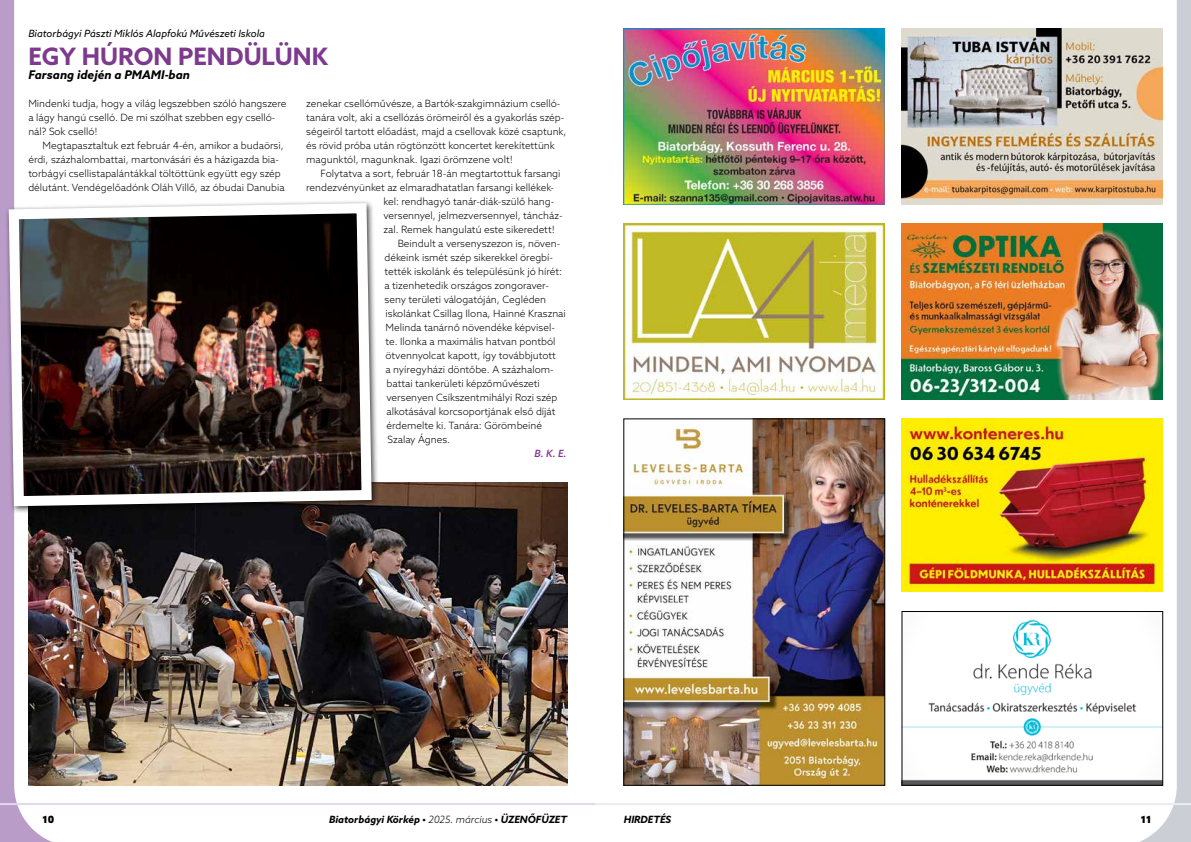
<style>
.page{position:relative;width:1191px;height:842px;background:#fff}
.page>*{position:absolute;margin:0;border:0;box-sizing:border-box;transform-origin:0 0}
.t1{font:700 24px "Azo Sans";color:#7e3a8e}
.t2{font:italic 700 12px "Azo Sans";color:#000}
.t3{font:300 10px/14px "Azo Sans";color:#000}
.t4{font:italic 700 10px "Azo Sans";color:#000}
.t5{font:italic 10px "Azo Sans";color:#000}
.t6{font:italic 500 10px "Azo Sans";color:#7e3a8e}
.t7{font:900 10px "Azo Sans";color:#000}
.s1{font-weight:300}
</style>
<div class="page">
<svg style="left:0;top:0;width:76px;height:842px"></svg>
<hr style="left:0;top:803px;width:595px;height:2px;background:#e2d7ec">
<img style="left:28px;top:482px;width:539px;height:303px">
<img style="left:4px;top:198px;width:373px;height:313px">
<svg style="left:1115px;top:0;width:76px;height:842px"></svg>
<hr style="left:595px;top:803px;width:596px;height:2px;background:#eaecef">
<img style="left:624px;top:28px;width:260px;height:176px">
<img style="left:901px;top:28px;width:261px;height:176px">
<img style="left:901px;top:224px;width:261px;height:175px">
<img style="left:625px;top:421px;width:258px;height:362px">
<div style="left:623px;top:419px;width:262px;height:366px;border:1px solid #000"></div>
<img style="left:901px;top:419px;width:261px;height:173px">
<img style="left:903px;top:613px;width:258px;height:170px">
<div style="left:901px;top:611px;width:262px;height:174px;border:1px solid #000"></div>
<img style="left:624px;top:224px;width:260px;height:175px">
<p class="t5" style="left:28px;top:27px;width:238px">Biatorbágyi Pászti Miklós Alapfokú Művészeti Iskola</p>
<h1 class="t1" style="left:28px;top:40px;width:301px">EGY HÚRON PENDÜLÜNK</h1>
<p class="t2" style="left:28px;top:67px;width:163px">Farsang idején a PMAMI-ban</p>
<p class="t3" style="left:28px;top:96px;width:260px">Mindenki tudja, hogy a világ legszebben szóló hangszere a lágy hangú cselló. De mi szólhat szebben egy cselló&shy;nál? Sok cselló!</p>
<p class="t3" style="left:28px;top:138px;width:258px;text-indent:14px">Megtapasztaltuk ezt február 4-én, amikor a budaörsi, érdi, százhalombattai, martonvásári és a házigazda bia&shy;torbágyi csellistapalántákkal töltöttünk együtt egy szép délutánt. Vendégelőadónk Oláh Villő, az óbudai Danubia</p>
<p class="t3" style="left:306px;top:96px;width:262px">zenekar csellóművésze, a Bartók-szakgimnázium cselló&shy;tanára volt, aki a csellózás örömeiről és a gyakorlás szép&shy;ségeiről tartott előadást, majd a csellovak közé csaptunk, és rövid próba után rögtönzött koncertet kerekítettünk magunktól, magunknak. Igazi örömzene volt!</p>
<p class="t3" style="left:320px;top:166px;width:241px">Folytatva a sort, február 18-án megtartottuk farsangi</p>
<p class="t3" style="left:306px;top:180px;width:249px">rendezvényünket az elmaradhatatlan farsangi kellékek-</p>
<p class="t3" style="left:383px;top:194px;width:172px">kel: rendhagyó tanár-diák-szülő hang-</p>
<p class="t3" style="left:383px;top:208px;width:181px">versennyel, jelmezversennyel, táncház-</p>
<p class="t3" style="left:383px;top:222px;width:173px">zal. Remek hangulatú este sikeredett!</p>
<p class="t3" style="left:398px;top:236px;width:164px">Beindult a versenyszezon is, növen-</p>
<p class="t3" style="left:384px;top:250px;width:170px">dékeink ismét szép sikerekkel öregbí-</p>
<p class="t3" style="left:384px;top:264px;width:179px">tették iskolánk és településünk jó hírét:</p>
<p class="t3" style="left:384px;top:278px;width:166px">a tizenhetedik országos zongoraver-</p>
<p class="t3" style="left:384px;top:292px;width:163px">seny területi válogatóján, Cegléden</p>
<p class="t3" style="left:385px;top:306px;width:182px">iskolánkat Csillag Ilona, Hainné Krasznai</p>
<p class="t3" style="left:385px;top:320px;width:171px">Melinda tanárnő növendéke képvisel-</p>
<p class="t3" style="left:385px;top:334px;width:171px">te. Ilonka a maximális hatvan pontból</p>
<p class="t3" style="left:385px;top:348px;width:172px">ötvennyolcat kapott, így továbbjutott</p>
<p class="t3" style="left:385px;top:362px;width:170px">a nyíregyházi döntőbe. A százhalom-</p>
<p class="t3" style="left:386px;top:376px;width:155px">battai tankerületi képzőművészeti</p>
<p class="t3" style="left:386px;top:390px;width:172px">versenyen Csíkszentmihályi Rozi szép</p>
<p class="t3" style="left:386px;top:404px;width:171px">alkotásával korcsoportjának első díját</p>
<p class="t3" style="left:386px;top:418px;width:157px">érdemelte ki. Tanára: Görömbeiné</p>
<p class="t3" style="left:387px;top:432px;width:64px">Szalay Ágnes.</p>
<p class="t6" style="left:534px;top:447px;width:33px">B. K. E.</p>
<p class="t7" style="left:43px;top:813px;width:13px">10</p>
<p class="t4" style="left:329px;top:813px;width:239px">Biatorbágyi Körkép • <span class="s1">2025. március</span> • ÜZENŐFÜZET</p>
<p class="t4" style="left:624px;top:813px;width:49px">HIRDETÉS</p>
<p class="t7" style="left:1140px;top:813px;width:12px">11</p>
</div>
